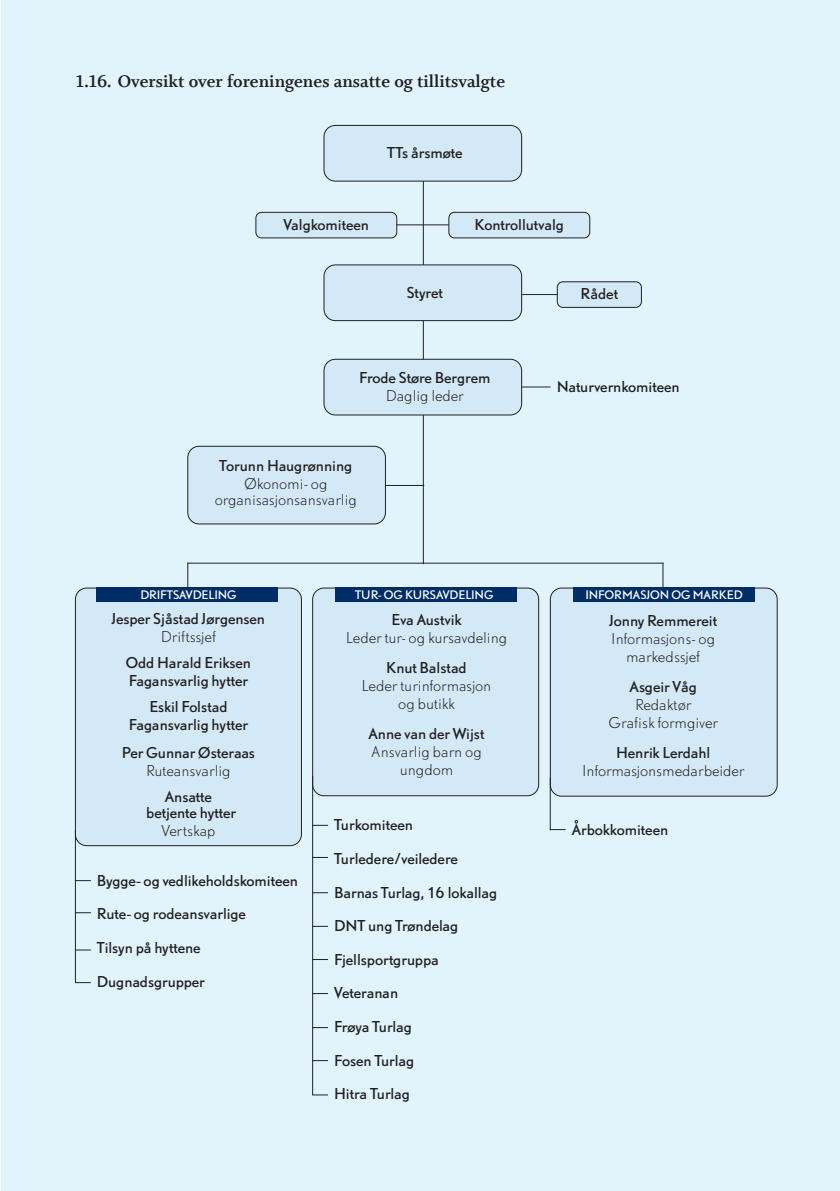
<style>
.page{position:relative;width:840px;height:1191px;background:#fff}
.page>*{position:absolute;margin:0;border:0;box-sizing:border-box;transform-origin:0 0}
.Overskrift_2{font:19px "Whitman Bold LF";color:#231f20}
.t1{font:14px "DTL Nobel T";letter-spacing:-.005em;color:#231f20}
.t2{font:300 14px "DTL Nobel T";letter-spacing:-.005em;color:#231f20}
.t3{font:11px "DTL Nobel T";color:#fff}
</style>
<div class="page">
<div style="left:1px;top:0;width:838px;height:1191px;background:#e1f4fc"></div>
<div style="left:324px;top:125px;width:197px;height:56px;background:#d4e9f7;border-radius:11px"></div>
<div style="left:323px;top:125px;width:199px;height:57px;border:1px solid #231f20;border-radius:11px"></div>
<div style="left:256px;top:212px;width:140px;height:26px;background:#d4e9f7;border-radius:6px"></div>
<div style="left:255px;top:212px;width:142px;height:26px;border:1px solid #231f20;border-radius:6px"></div>
<div style="left:557px;top:282px;width:84px;height:25px;background:#d4e9f7;border-radius:6px"></div>
<div style="left:556px;top:281px;width:85px;height:27px;border:1px solid #231f20;border-radius:6px"></div>
<div style="left:448px;top:212px;width:141px;height:26px;background:#d4e9f7;border-radius:6px"></div>
<div style="left:448px;top:212px;width:142px;height:26px;border:1px solid #231f20;border-radius:6px"></div>
<hr style="left:422px;top:181px;width:1px;height:383px;background:#231f20">
<hr style="left:396px;top:224px;width:52px;height:1px;background:#231f20">
<hr style="left:522px;top:294px;width:35px;height:1px;background:#231f20">
<div style="left:324px;top:265px;width:197px;height:56px;background:#d4e9f7;border-radius:11px"></div>
<div style="left:323px;top:264px;width:199px;height:57px;border:1px solid #231f20;border-radius:11px"></div>
<div style="left:324px;top:359px;width:197px;height:56px;background:#d4e9f7;border-radius:11px"></div>
<div style="left:323px;top:359px;width:199px;height:56px;border:1px solid #231f20;border-radius:11px"></div>
<div style="left:188px;top:446px;width:197px;height:78px;background:#d4e9f7;border-radius:11px"></div>
<div style="left:187px;top:446px;width:199px;height:78px;border:1px solid #231f20;border-radius:11px"></div>
<hr style="left:385px;top:485px;width:39px;height:1px;background:#231f20">
<hr style="left:187px;top:562px;width:476px;height:1px;background:#231f20">
<div style="left:75px;top:588px;width:226px;height:257px;background:#d4e9f7;border-radius:11px"></div>
<div style="left:75px;top:587px;width:227px;height:259px;border:1px solid #231f20;border-radius:11px"></div>
<div style="left:312px;top:588px;width:226px;height:207px;background:#d4e9f7;border-radius:11px"></div>
<div style="left:312px;top:587px;width:227px;height:209px;border:1px solid #231f20;border-radius:11px"></div>
<div style="left:550px;top:588px;width:226px;height:208px;background:#d4e9f7;border-radius:11px"></div>
<div style="left:549px;top:587px;width:228px;height:209px;border:1px solid #231f20;border-radius:11px"></div>
<svg style="left:187px;top:562px;width:1px;height:26px"></svg>
<svg style="left:662px;top:563px;width:1px;height:25px"></svg>
<div style="left:96px;top:588px;width:182px;height:14px;background:#002d66"></div>
<div style="left:334px;top:587px;width:182px;height:14px;background:#002d66"></div>
<div style="left:573px;top:588px;width:181px;height:14px;background:#002d66"></div>
<hr style="left:549px;top:778px;width:1px;height:52px;background:#231f20">
<svg style="left:549px;top:829px;width:16px;height:1px"></svg>
<hr style="left:75px;top:830px;width:1px;height:152px;background:#231f20">
<svg style="left:76px;top:880px;width:15px;height:1px"></svg>
<svg style="left:76px;top:912px;width:15px;height:1px"></svg>
<svg style="left:76px;top:949px;width:15px;height:1px"></svg>
<svg style="left:75px;top:982px;width:16px;height:1px"></svg>
<svg style="left:313px;top:1094px;width:15px;height:1px"></svg>
<hr style="left:312px;top:776px;width:1px;height:319px;background:#231f20">
<svg style="left:313px;top:825px;width:15px;height:1px"></svg>
<svg style="left:313px;top:857px;width:15px;height:1px"></svg>
<svg style="left:312px;top:892px;width:16px;height:1px"></svg>
<svg style="left:313px;top:926px;width:15px;height:1px"></svg>
<svg style="left:313px;top:959px;width:15px;height:1px"></svg>
<svg style="left:313px;top:993px;width:15px;height:1px"></svg>
<svg style="left:313px;top:1027px;width:15px;height:1px"></svg>
<svg style="left:313px;top:1060px;width:15px;height:1px"></svg>
<svg style="left:521px;top:386px;width:29px;height:1px"></svg>
<p class="Overskrift_2" style="left:76px;top:71px;width:431px">1.16. Oversikt over foreningenes ansatte og tillitsvalgte</p>
<p class="t1" style="left:387px;top:143px;width:77px">TTs årsmøte</p>
<p class="t1" style="left:283px;top:215px;width:87px">Valgkomiteen</p>
<p class="t1" style="left:406px;top:283px;width:38px">Styret</p>
<p class="t1" style="left:474px;top:215px;width:91px">Kontrollutvalg</p>
<p class="t1" style="left:580px;top:284px;width:39px">Rådet</p>
<p class="t1" style="left:359px;top:368px;width:133px">Frode Støre Bergrem</p>
<p class="t2" style="left:385px;top:387px;width:79px">Daglig leder</p>
<p class="t1" style="left:219px;top:455px;width:134px">Torunn Haugrønning</p>
<p class="t2" style="left:244px;top:474px;width:85px">Økonomi- og</p>
<p class="t2" style="left:214px;top:490px;width:144px">organisasjonsansvarlig</p>
<p class="t1" style="left:556px;top:377px;width:124px">Naturvernkomiteen</p>
<p class="t3" style="left:140px;top:587px;width:98px">DRIFTSAVDELING</p>
<p class="t3" style="left:355px;top:587px;width:140px">TUR- OG KURSAVDELING</p>
<p class="t3" style="left:585px;top:587px;width:159px">INFORMASJON OG MARKED</p>
<p class="t1" style="left:112px;top:609px;width:155px">Jesper Sjåstad Jørgensen</p>
<p class="t2" style="left:161px;top:627px;width:57px">Driftssjef</p>
<p class="t1" style="left:126px;top:653px;width:126px">Odd Harald Eriksen</p>
<p class="t1" style="left:129px;top:671px;width:120px">Fagansvarlig hytter</p>
<p class="t1" style="left:149px;top:697px;width:80px">Eskil Folstad</p>
<p class="t1" style="left:129px;top:715px;width:120px">Fagansvarlig hytter</p>
<p class="t1" style="left:122px;top:743px;width:135px">Per Gunnar Østeraas</p>
<p class="t2" style="left:146px;top:761px;width:86px">Ruteansvarlig</p>
<p class="t1" style="left:165px;top:787px;width:49px">Ansatte</p>
<p class="t1" style="left:146px;top:803px;width:91px">betjente hytter</p>
<p class="t2" style="left:161px;top:821px;width:55px">Vertskap</p>
<p class="t1" style="left:97px;top:870px;width:202px">Bygge- og vedlikeholdskomiteen</p>
<p class="t1" style="left:97px;top:904px;width:150px">Rute- og rodeansvarlige</p>
<p class="t1" style="left:97px;top:938px;width:105px">Tilsyn på hyttene</p>
<p class="t1" style="left:97px;top:971px;width:109px">Dugnadsgrupper</p>
<p class="t1" style="left:391px;top:610px;width:71px">Eva Austvik</p>
<p class="t2" style="left:346px;top:628px;width:163px">Leder tur- og kursavdeling</p>
<p class="t1" style="left:386px;top:658px;width:82px">Knut Balstad</p>
<p class="t2" style="left:361px;top:676px;width:131px">Leder turinformasjon</p>
<p class="t2" style="left:398px;top:694px;width:58px">og butikk</p>
<p class="t1" style="left:368px;top:724px;width:117px">Anne van der Wijst</p>
<p class="t2" style="left:371px;top:742px;width:112px">Ansvarlig barn og</p>
<p class="t2" style="left:399px;top:760px;width:55px">ungdom</p>
<p class="t1" style="left:334px;top:815px;width:80px">Turkomiteen</p>
<p class="t1" style="left:334px;top:849px;width:125px">Turledere/veiledere</p>
<p class="t1" style="left:334px;top:882px;width:164px">Barnas Turlag, 16 lokallag</p>
<p class="t1" style="left:334px;top:916px;width:125px">DNT ung Trøndelag</p>
<p class="t1" style="left:334px;top:949px;width:106px">Fjellsportgruppa</p>
<p class="t1" style="left:334px;top:983px;width:65px">Veteranan</p>
<p class="t1" style="left:334px;top:1017px;width:79px">Frøya Turlag</p>
<p class="t1" style="left:334px;top:1050px;width:81px">Fosen Turlag</p>
<p class="t1" style="left:334px;top:1084px;width:77px">Hitra Turlag</p>
<p class="t1" style="left:609px;top:610px;width:109px">Jonny Remmereit</p>
<p class="t2" style="left:611px;top:629px;width:105px">Informasjons- og</p>
<p class="t2" style="left:625px;top:647px;width:76px">markedssjef</p>
<p class="t1" style="left:629px;top:676px;width:69px">Asgeir Våg</p>
<p class="t2" style="left:634px;top:695px;width:58px">Redaktør</p>
<p class="t2" style="left:608px;top:713px;width:111px">Grafisk formgiver</p>
<p class="t1" style="left:615px;top:742px;width:96px">Henrik Lerdahl</p>
<p class="t2" style="left:582px;top:761px;width:164px">Informasjonsmedarbeider</p>
<p class="t1" style="left:571px;top:819px;width:98px">Årbokkomiteen</p>
</div>
